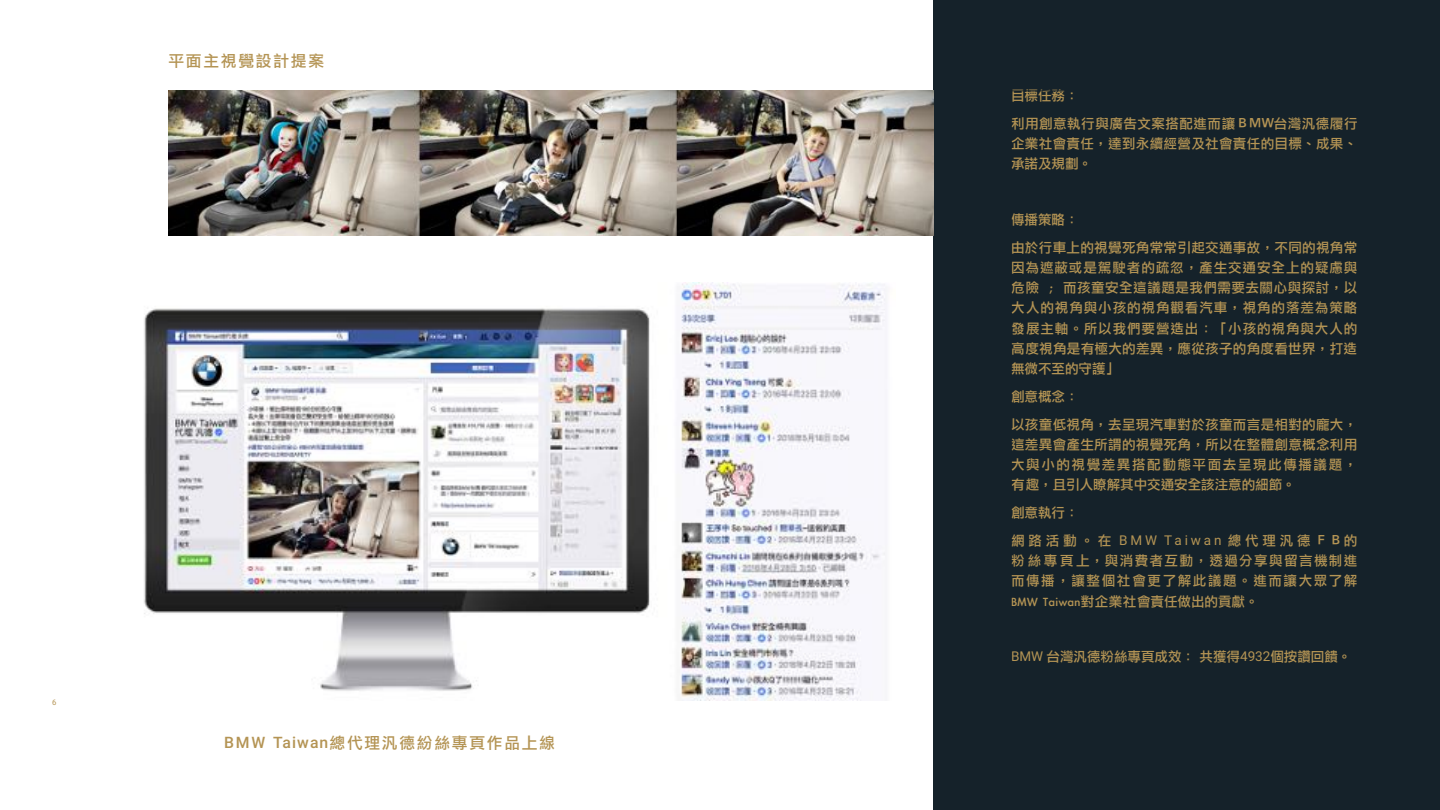
<style>
.page{position:relative;width:1440px;height:810px;background:#fff}
.page>*{position:absolute;margin:0;border:0;box-sizing:border-box;transform-origin:0 0}
.t1{font:15.75px "Li Gothic Med";letter-spacing:.11em;color:#b49454}
.t2{font:13.5px/20.2px "Li Gothic Med";letter-spacing:.025em;color:#b49454}
.t3{font:13.5px/27.8px "Li Gothic Med";letter-spacing:.285em;color:#b49454}
.t4{font:13.5px "Li Gothic Med";color:#b49454}
.t5{font:7.65px "Roboto";color:#b49454}
.s1{font-family:"Roboto";font-weight:500}
.s2{font-family:"Roboto"}
</style>
<div class="page">
<div style="left:933px;top:0;width:507px;height:810px;background:#15222a"></div>
<img style="left:144px;top:282px;width:742px;height:418px">
<img style="left:169px;top:90px;width:764px;height:145px">
<p class="t1" style="left:168px;top:53px;width:157px">平面主視覺設計提案</p>
<p class="t5" style="left:52px;top:698px;width:6px">6</p>
<p class="t1" style="left:224px;top:734px;width:332px"><span class="s1">BMW Taiwan</span>總代理汎德紛絲專頁作品上線</p>
<p class="t2" style="left:1011px;top:82px;width:348px;line-height:27.8px">目標任務：<br>利用創意執行與廣告文案搭配進而讓ＢＭＷ台灣汎德履行</p>
<p class="t2" style="left:1011px;top:134px;width:348px">企業社會責任，達到永續經營及社會責任的目標、成果、承諾及規劃。</p>
<p class="t2" style="left:1011px;top:206px;width:348px;line-height:27.8px">傳播策略：<br>由於行車上的視覺死角常常引起交通事故，不同的視角常</p>
<p class="t2" style="left:1011px;top:257px;width:348px;text-align:justify">因為遮蔽或是駕駛者的疏忽，產生交通安全上的疑慮與危險 ; 而孩童安全這議題是我們需要去關心與探討，以大人的視角與小孩的視角觀看汽車，視角的落差為策略發展主軸。所以我們要營造出：「小孩的視角與大人的高度視角是有極大的差異，應從孩子的角度看世界，打造無微不至的守護」</p>
<p class="t2" style="left:1011px;top:383px;width:348px;line-height:27.8px">創意概念：<br>以孩童低視角，去呈現汽車對於孩童而言是相對的龐大，</p>
<p class="t2" style="left:1011px;top:434px;width:348px;text-align:justify">這差異會產生所謂的視覺死角，所以在整體創意概念利用大與小的視覺差異搭配動態平面去呈現此傳播議題，有趣，且引人瞭解其中交通安全該注意的細節。</p>
<p class="t3" style="left:1011px;top:499px;width:348px">創意執行：<br>網路活動。在 <span class="s2">BMW Taiwan</span> 總代理汎德ＦＢ的</p>
<p class="t2" style="left:1011px;top:551px;width:348px;text-align:justify">粉絲專頁上，與消費者互動，透過分享與留言機制進而傳播，讓整個社會更了解此議題。進而讓大眾了解BMW Taiwan對企業社會責任做出的貢獻。</p>
<p class="t4" style="left:1011px;top:650px;width:342px"><span class="s2">BMW</span> 台灣汎德粉絲專頁成效： 共獲得<span class="s2">4932</span>個按讚回饋。</p>
</div>
